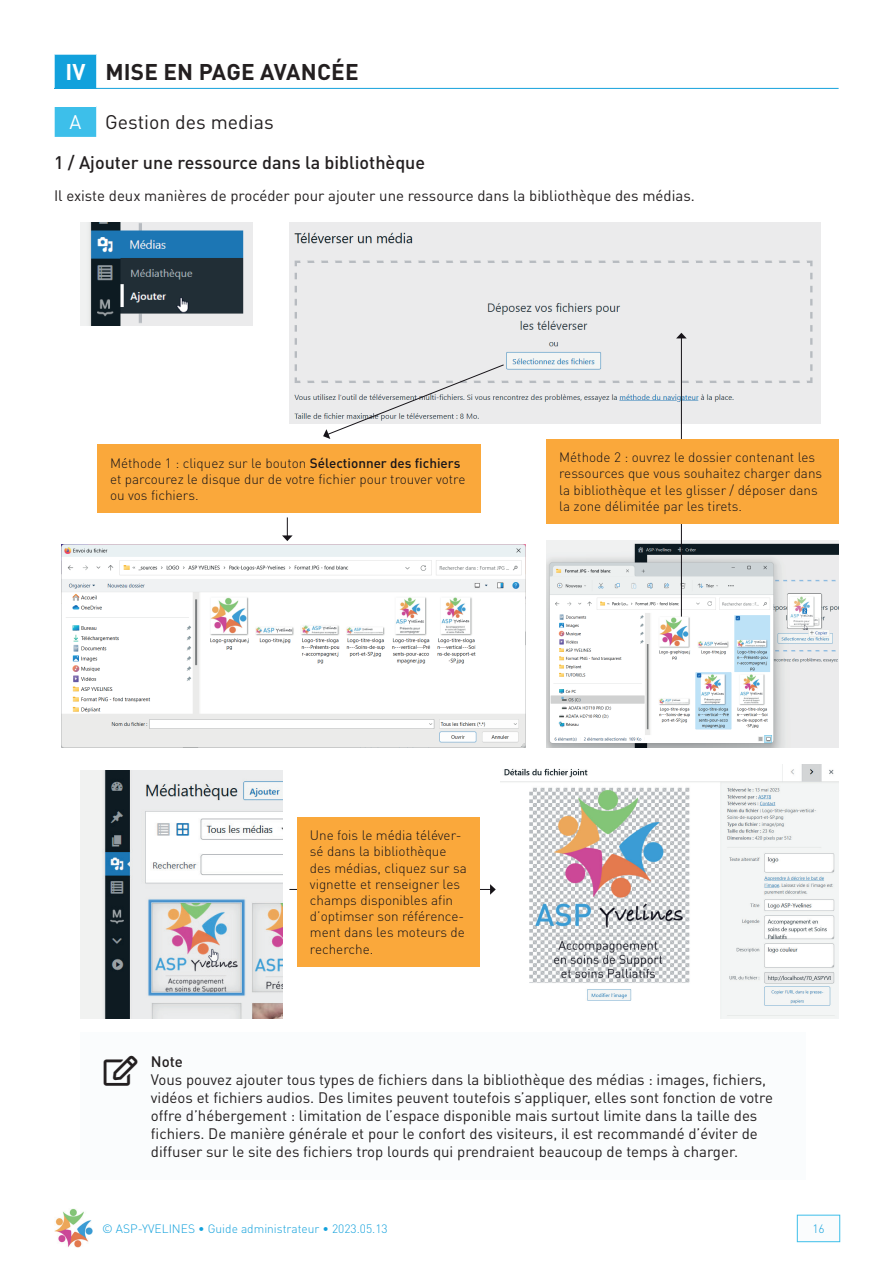
<style>
.page{position:relative;width:893px;height:1263px;background:#fff}
.page>*{position:absolute;margin:0;border:0;box-sizing:border-box;transform-origin:0 0}
.t1{font:700 22.5px "DIN Pro";letter-spacing:.01em;color:#231f20}
.t2{font:19.5px "DIN Pro";color:#231f20}
.t3{font:500 18px "DIN Pro";color:#231f20}
.t4{font:15px/18px "DIN Pro";color:#231f20}
.t5{font:500 15px "DIN Pro";color:#231f20}
.t6{font:300 13.5px/16.2px "DIN Pro";color:#171419}
.t7{font:300 12px "DIN Pro";color:#12a1dc}
.s1{color:#fff}
.s2{font-weight:500}
</style>
<div class="page">
<div style="left:797px;top:1215px;width:43px;height:27px;background:#fafcfd"></div>
<div style="left:797px;top:1215px;width:43px;height:27px;border:1px solid #3dbfea"></div>
<img style="left:54px;top:1209px;width:38px;height:38px">
<div style="left:54px;top:54px;width:43px;height:34px;background:#12a1dc"></div>
<hr style="left:54px;top:54px;width:43px;height:1px;background:#fff">
<hr style="left:54px;top:54px;width:1px;height:34px;background:#fff">
<hr style="left:96px;top:54px;width:1px;height:34px;background:#fff">
<hr style="left:54px;top:88px;width:43px;height:1px;background:#12a1dc">
<hr style="left:97px;top:88px;width:742px;height:1px;background:#12a1dc">
<div style="left:54px;top:106px;width:43px;height:31px;background:#3dbfea"></div>
<hr style="left:54px;top:106px;width:43px;height:1px;background:#fff">
<hr style="left:54px;top:107px;width:1px;height:30px;background:#fff">
<hr style="left:96px;top:107px;width:1px;height:30px;background:#fff">
<div style="left:81px;top:1032px;width:725px;height:148px;background:#fafcfd"></div>
<img style="left:81px;top:222px;width:171px;height:103px">
<img style="left:289px;top:222px;width:531px;height:201px">
<div style="left:97px;top:445px;width:384px;height:68px;background:#faa83b"></div>
<img style="left:62px;top:544px;width:463px;height:203px">
<svg style="left:323px;top:364px;width:181px;height:75px"></svg>
<svg style="left:282px;top:517px;width:11px;height:24px"></svg>
<img style="left:546px;top:541px;width:293px;height:206px">
<hr style="left:681px;top:337px;width:1px;height:280px;background:#171419">
<svg style="left:676px;top:333px;width:11px;height:5px"></svg>
<div style="left:546px;top:439px;width:293px;height:84px;background:#faa83b"></div>
<img style="left:501px;top:764px;width:338px;height:255px">
<img style="left:81px;top:771px;width:202px;height:248px">
<hr style="left:289px;top:889px;width:202px;height:1px;background:#171419">
<svg style="left:490px;top:884px;width:6px;height:11px"></svg>
<div style="left:297px;top:817px;width:183px;height:149px;background:#faa83b"></div>
<h1 class="t1" style="left:65px;top:53px;width:295px"><span class="s1">IV</span> MISE EN PAGE AVANCÉE</h1>
<h2 class="t2" style="left:69px;top:106px;width:206px"><span class="s1">A</span> Gestion des medias</h2>
<p class="t3" style="left:54px;top:148px;width:373px">1 / Ajouter une ressource dans la bibliothèque</p>
<p class="t4" style="left:54px;top:185px;width:642px">Il existe deux manières de procéder pour ajouter une ressource dans la bibliothèque des médias.</p>
<p class="t6" style="left:110px;top:454px;width:357px">Méthode 1 : cliquez sur le bouton <span class="s2">Sélectionner des fichiers </span>et parcourez le disque dur de votre fichier pour trouver votre ou vos fichiers.</p>
<p class="t6" style="left:559px;top:448px;width:265px">Méthode 2 : ouvrez le dossier contenant les ressources que vous souhaitez charger dans la bibliothèque et les glisser / déposer dans la zone délimitée par les tirets.</p>
<p class="t6" style="left:310px;top:826px;width:158px">Une fois le média téléver&shy;sé dans la bibliothèque des médias, cliquez sur sa vignette et renseigner les champs disponibles afin d’optimser son référence&shy;ment dans les moteurs de recherche.</p>
<p class="t5" style="left:151px;top:1049px;width:34px">Note</p>
<p class="t4" style="left:151px;top:1069px;width:624px">Vous pouvez ajouter tous types de fichiers dans la bibliothèque des médias : images, fichiers, vidéos et fichiers audios. Des limites peuvent toutefois s’appliquer, elles sont fonction de votre offre d’hébergement : limitation de l’espace disponible mais surtout limite dans la taille des fichiers. De manière générale et pour le confort des visiteurs, il est recommandé d’éviter de diffuser sur le site des fichiers trop lourds qui prendraient beaucoup de temps à charger.</p>
<p class="t7" style="left:102px;top:1219px;width:287px">© ASP-YVELINES • Guide administrateur • 2023.05.13</p>
<p class="t7" style="left:812px;top:1219px;width:14px">16</p>
</div>
